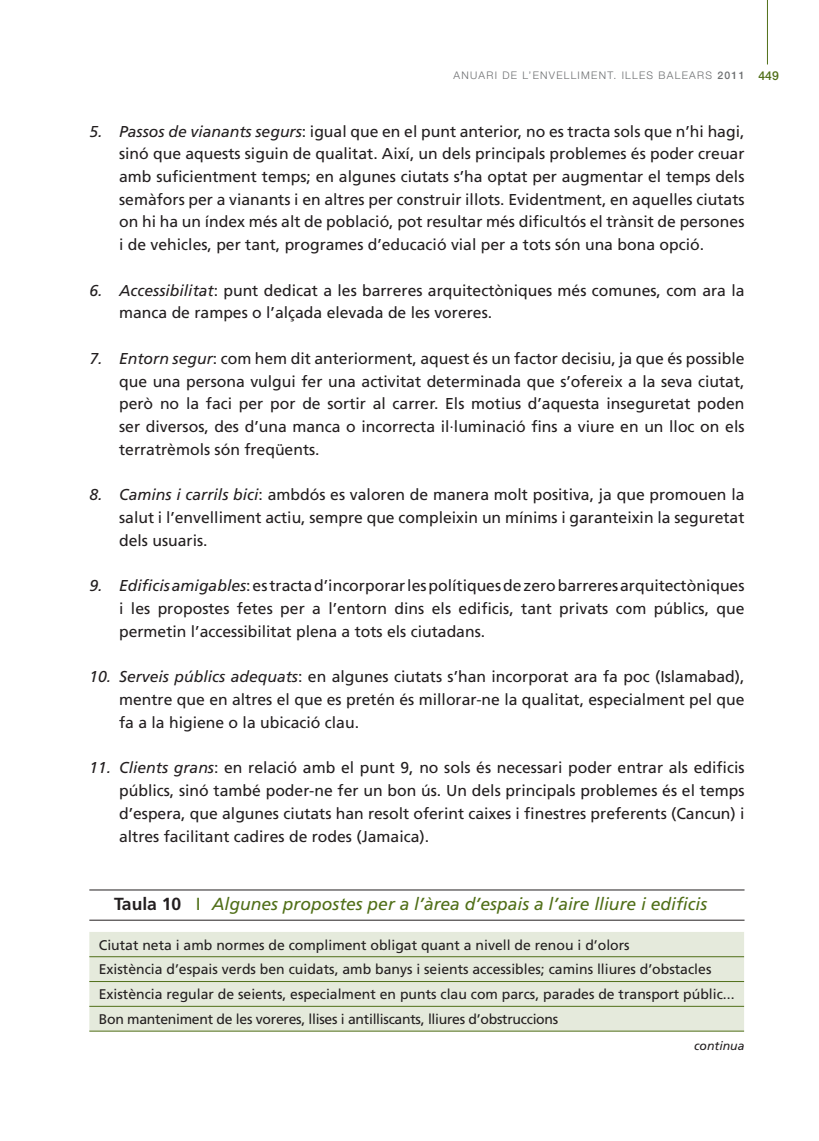
<style>
.page{position:relative;width:819px;height:1141px;background:#fff}
.page>*{position:absolute;margin:0;border:0;box-sizing:border-box;transform-origin:0 0}
.t1{font:italic 17.5px "Frutiger LT Std";color:#506f18}
.t2{font:15.75px/22.8px "Frutiger LT Std";color:#231f20;text-align:justify}
.t3{font:14px/24.8px "Frutiger LT Std";color:#231f20}
.t4{font:italic 12.25px "Frutiger LT Std";color:#231f20}
.t5{font:300 10.5px "Helvetica Neue LT Std";letter-spacing:.12em;color:#6d6f71}
.s1{font-weight:500}
.s2{font-weight:500;font-size:12.25px;color:#506f18}
.s3{font-style:italic}
.s4{font-weight:700;font-style:normal;color:#231f20}
.s5{font-style:normal}
</style>
<div class="page">
<hr style="left:767px;top:0;width:1px;height:64px;background:#506f18">
<hr style="left:89px;top:890px;width:655px;height:1px;background:#231f20">
<hr style="left:89px;top:920px;width:655px;height:1px;background:#231f20">
<div style="left:89px;top:932px;width:655px;height:99px;background:#e5eadc"></div>
<hr style="left:89px;top:956px;width:655px;height:1px;background:#506f18">
<hr style="left:89px;top:981px;width:655px;height:1px;background:#506f18">
<hr style="left:89px;top:1006px;width:655px;height:1px;background:#506f18">
<hr style="left:89px;top:1031px;width:655px;height:1px;background:#506f18">
<p class="t5" style="left:453px;top:69px;width:327px">ANUARI DE L’ENVELLIMENT. ILLES BALEARS <span class="s1">2011</span> <span class="s2">449</span></p>
<p class="t2" style="left:119px;top:120px;width:627px;text-indent:-30px"><span class="s3">5. Passos de vianants segurs</span>: igual que en el punt anterior, no es tracta sols que n’hi hagi, sinó que aquests siguin de qualitat. Així, un dels principals problemes és poder creuar amb suficientment temps; en algunes ciutats s’ha optat per augmentar el temps dels semàfors per a vianants i en altres per construir illots. Evidentment, en aquelles ciutats on hi ha un índex més alt de població, pot resultar més dificultós el trànsit de persones i de vehicles, per tant, programes d’educació vial per a tots són una bona opció.</p>
<p class="t2" style="left:119px;top:279px;width:626px;text-indent:-30px"><span class="s3">6. Accessibilitat</span>: punt dedicat a les barreres arquitectòniques més comunes, com ara la manca de rampes o l’alçada elevada de les voreres.</p>
<p class="t2" style="left:119px;top:347px;width:627px;text-indent:-30px"><span class="s3">7. Entorn segur</span>: com hem dit anteriorment, aquest és un factor decisiu, ja que és possible que una persona vulgui fer una activitat determinada que s’ofereix a la seva ciutat, però no la faci per por de sortir al carrer. Els motius d’aquesta inseguretat poden ser diversos, des d’una manca o incorrecta il·luminació fins a viure en un lloc on els terratrèmols són freqüents.</p>
<p class="t2" style="left:119px;top:484px;width:626px;text-indent:-30px"><span class="s3">8. Camins i carrils bici</span>: ambdós es valoren de manera molt positiva, ja que promouen la salut i l’envelliment actiu, sempre que compleixin un mínims i garanteixin la seguretat dels usuaris.</p>
<p class="t2" style="left:119px;top:575px;width:627px;text-indent:-30px"><span class="s3">9. Edificis amigables</span>: es tracta d’incorporar les polítiques de zero barreres arquitectòniques i les propostes fetes per a l’entorn dins els edificis, tant privats com públics, que permetin l’accessibilitat plena a tots els ciutadans.</p>
<p class="t2" style="left:119px;top:666px;width:626px;text-indent:-30px"><span class="s3">10. Serveis públics adequats</span>: en algunes ciutats s’han incorporat ara fa poc (Islamabad), mentre que en altres el que es pretén és millorar-ne la qualitat, especialment pel que fa a la higiene o la ubicació clau.</p>
<p class="t2" style="left:119px;top:757px;width:627px;text-indent:-30px"><span class="s3">11. Clients grans</span>: en relació amb el punt 9, no sols és necessari poder entrar als edificis públics, sinó també poder-ne fer un bon ús. Un dels principals problemes és el temps d’espera, que algunes ciutats han resolt oferint caixes i finestres preferents (Cancun) i altres facilitant cadires de rodes (Jamaica).</p>
<p class="t1" style="left:114px;top:894px;width:594px"><span class="s4">Taula 10</span> <span class="s5">I</span> Algunes propostes per a l’àrea d’espais a l’aire lliure i edificis</p>
<p class="t3" style="left:99px;top:932px;width:637px">Ciutat neta i amb normes de compliment obligat quant a nivell de renou i d’olors<br>Existència d’espais verds ben cuidats, amb banys i seients accessibles; camins lliures d’obstacles Existència regular de seients, especialment en punts clau com parcs, parades de transport públic...<br>Bon manteniment de les voreres, llises i antilliscants, lliures d’obstruccions</p>
<p class="t4" style="left:694px;top:1038px;width:52px">continua</p>
</div>
